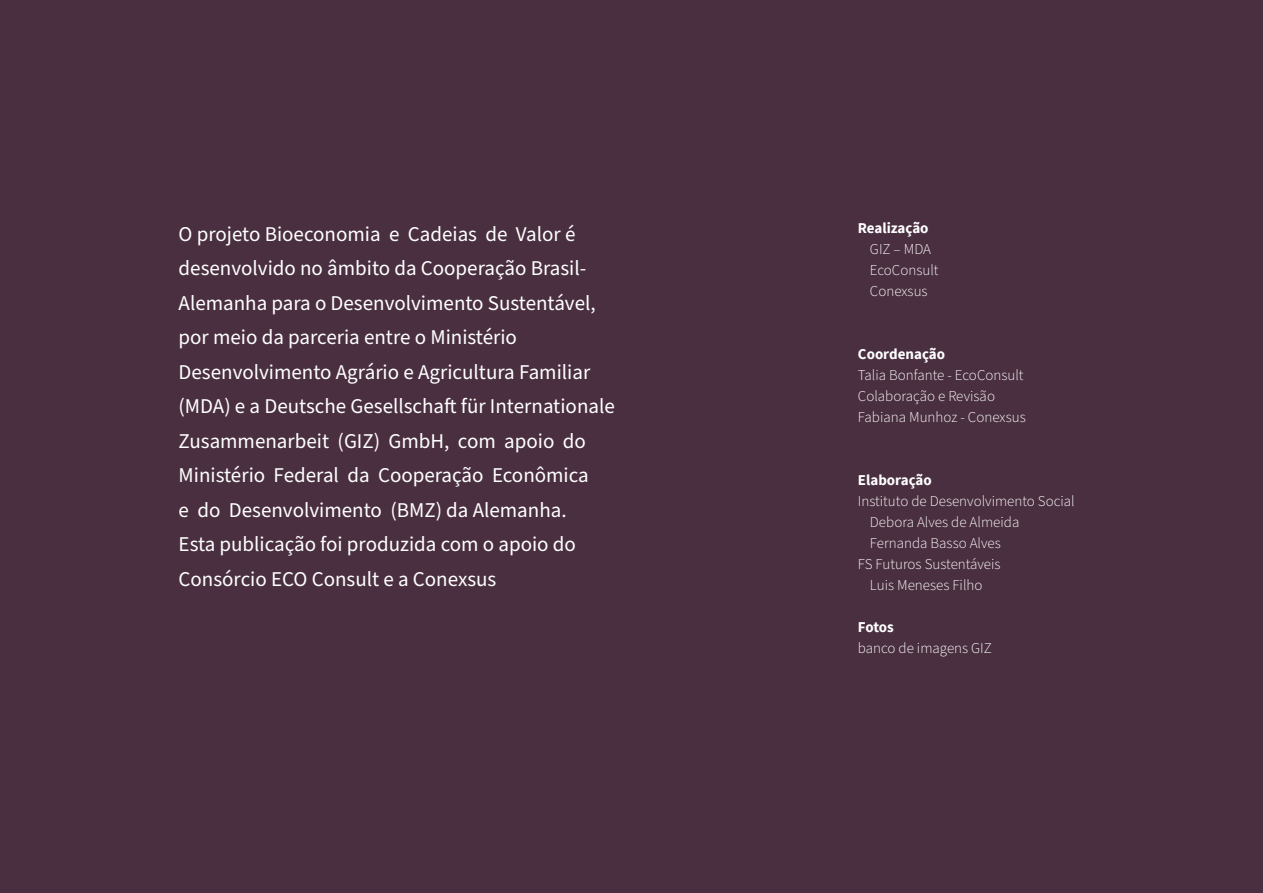
<style>
.page{position:relative;width:1263px;height:893px;background:#4a2f40}
.page>*{position:absolute;margin:0;border:0;box-sizing:border-box;transform-origin:0 0}
.t1{font:21px/34.5px "Source Sans Pro";color:#fff}
.t2{font:300 15px/21px "Source Sans Pro";color:#fff}
.t3{font:700 15px "Source Sans Pro";color:#fff}
</style>
<div class="page">
<p class="t1" style="left:179px;top:217px;width:438px">O projeto Bioeconomia e Cadeias de Valor é desenvolvido no âmbito da Cooperação Brasil-Alemanha para o Desenvolvimento Sustentável, por meio da parceria entre o Ministério Desenvolvimento Agrário e Agricultura Familiar (MDA) e a Deutsche Gesellschaft für Internationale Zusammenarbeit (GIZ) GmbH, com apoio do Ministério Federal da Cooperação Econômica<br>e do Desenvolvimento (BMZ) da Alemanha.<br>Esta publicação foi produzida com o apoio do Consórcio ECO Consult e a Conexsus</p>
<p class="t3" style="left:858px;top:218px;width:72px">Realização</p>
<p class="t2" style="left:870px;top:239px;width:70px">GIZ – MDA<br>EcoConsult<br>Conexsus</p>
<p class="t3" style="left:858px;top:344px;width:89px">Coordenação</p>
<p class="t2" style="left:858px;top:365px;width:169px">Talia Bonfante - EcoConsult<br>Colaboração e Revisão<br>Fabiana Munhoz - Conexsus</p>
<p class="t3" style="left:858px;top:470px;width:75px">Elaboração</p>
<p class="t2" style="left:858px;top:491px;width:218px">Instituto de Desenvolvimento Social</p>
<p class="t2" style="left:870px;top:512px;width:151px">Debora Alves de Almeida</p>
<p class="t2" style="left:870px;top:533px;width:132px">Fernanda Basso Alves</p>
<p class="t2" style="left:858px;top:554px;width:144px">FS Futuros Sustentáveis</p>
<p class="t2" style="left:870px;top:575px;width:114px">Luis Meneses Filho</p>
<p class="t3" style="left:858px;top:617px;width:37px">Fotos</p>
<p class="t2" style="left:858px;top:638px;width:136px">banco de imagens GIZ</p>
</div>
